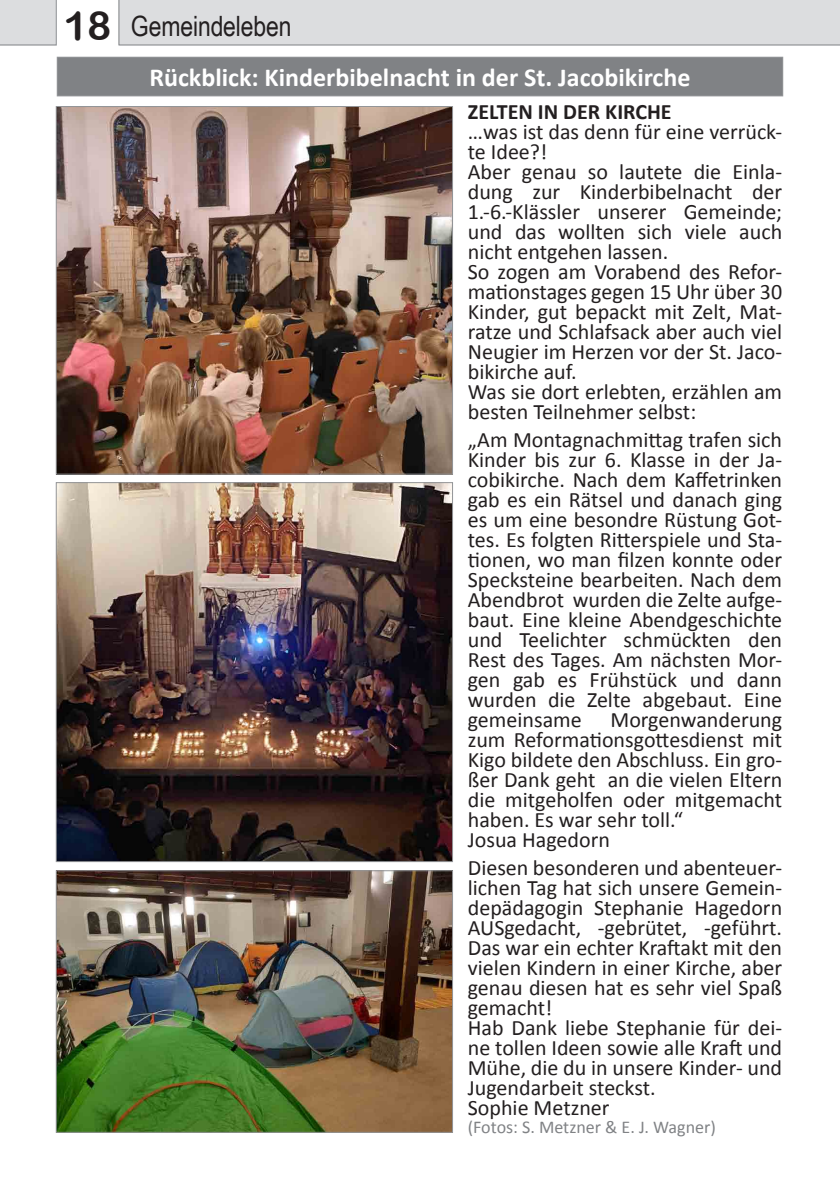
<style>
.page{position:relative;width:840px;height:1191px;background:#fff}
.page>*{position:absolute;margin:0;border:0;box-sizing:border-box;transform-origin:0 0}
.t1{font:28px "Arial Narrow";letter-spacing:-.005em;color:#231f20}
.t2{font:700 26px "Calibri";color:#fff}
.t3{font:22px/20px "Calibri";color:#231f20}
.t4{font:700 22px "Calibri";color:#231f20}
.t5{font:18px "Calibri";color:#808285}
.s1{font-family:"Arial Rounded MT Bold";font-size:40px}
</style>
<div class="page">
<div style="left:118px;top:0;width:721px;height:45px;background:#dcdddf"></div>
<div style="left:0;top:0;width:57px;height:45px;background:#dcdddf"></div>
<div style="left:57px;top:57px;width:725px;height:39px;background:#808285"></div>
<div style="left:57px;top:57px;width:725px;height:39px;border:1px solid #939598"></div>
<img style="left:58px;top:108px;width:393px;height:364px">
<div style="left:56px;top:106px;width:397px;height:368px;border:1px solid #939598"></div>
<img style="left:58px;top:872px;width:393px;height:258px">
<div style="left:56px;top:870px;width:397px;height:262px;border:1px solid #939598"></div>
<img style="left:58px;top:484px;width:393px;height:376px">
<div style="left:56px;top:482px;width:397px;height:380px;border:1px solid #939598"></div>
<p class="t1" style="left:64px;top:5px;width:191px"><span class="s1">18</span> An(g )dacht</p>
<p class="t1" style="left:131px;top:5px;width:162px">Gemeindeleben</p>
<p class="t2" style="left:149px;top:61px;width:542px">Rückblick: Kinderbibelnacht in der St. Jacobikirche</p>
<p class="t4" style="left:467px;top:97px;width:205px">ZELTEN IN DER KIRCHE</p>
<p class="t3" style="left:467px;top:122px;width:316px">…was ist das denn für eine verrück&shy;te Idee?!<br>Aber genau so lautete die Einla&shy;dung zur Kinderbibelnacht der<br>1.-6.-Klässler unserer Gemeinde; und das wollten sich viele auch nicht entgehen lassen.<br>So zogen am Vorabend des Refor&shy;mationstages gegen 15 Uhr über 30<br>Kinder, gut bepackt mit Zelt, Mat&shy;ratze und Schlafsack aber auch viel<br>Neugier im Herzen vor der St. Jaco&shy;bikirche auf.<br>Was sie dort erlebten, erzählen am besten Teilnehmer selbst:</p>
<p class="t3" style="left:467px;top:430px;width:316px;text-align:justify">„Am Montagnachmittag trafen sich Kinder bis zur 6. Klasse in der Ja&shy;cobikirche. Nach dem Kaffetrinken gab es ein Rätsel und danach ging es um eine besondre Rüstung Got&shy;tes. Es folgten Ritterspiele und Sta&shy;tionen, wo man filzen konnte oder Specksteine bearbeiten. Nach dem Abendbrot wurden die Zelte aufge&shy;baut. Eine kleine Abendgeschichte und Teelichter schmückten den Rest des Tages. Am nächsten Mor&shy;gen gab es Frühstück und dann wurden die Zelte abgebaut. Eine gemeinsame</p>
<p class="t3" style="left:467px;top:710px;width:316px;text-indent:143px">Morgenwanderung zum Reformationsgottesdienst mit<br>Kigo bildete den Abschluss. Ein gro&shy;ßer Dank geht an die vielen Eltern die mitgeholfen oder mitgemacht haben. Es war sehr toll.“<br>Josua Hagedorn</p>
<p class="t3" style="left:467px;top:858px;width:316px">Diesen besonderen und abenteuer&shy;lichen Tag hat sich unsere Gemein&shy;depädagogin Stephanie Hagedorn<br>AUSgedacht, -gebrütet, -geführt.<br>Das war ein echter Kraftakt mit den vielen Kindern in einer Kirche, aber genau diesen hat es sehr viel Spaß gemacht!<br>Hab Dank liebe Stephanie für dei&shy;ne tollen Ideen sowie alle Kraft und<br>Mühe, die du in unsere Kinder- und<br>Jugendarbeit steckst.<br>Sophie Metzner</p>
<p class="t5" style="left:467px;top:1115px;width:249px">(Fotos: S. Metzner &amp; E. J. Wagner)</p>
</div>
